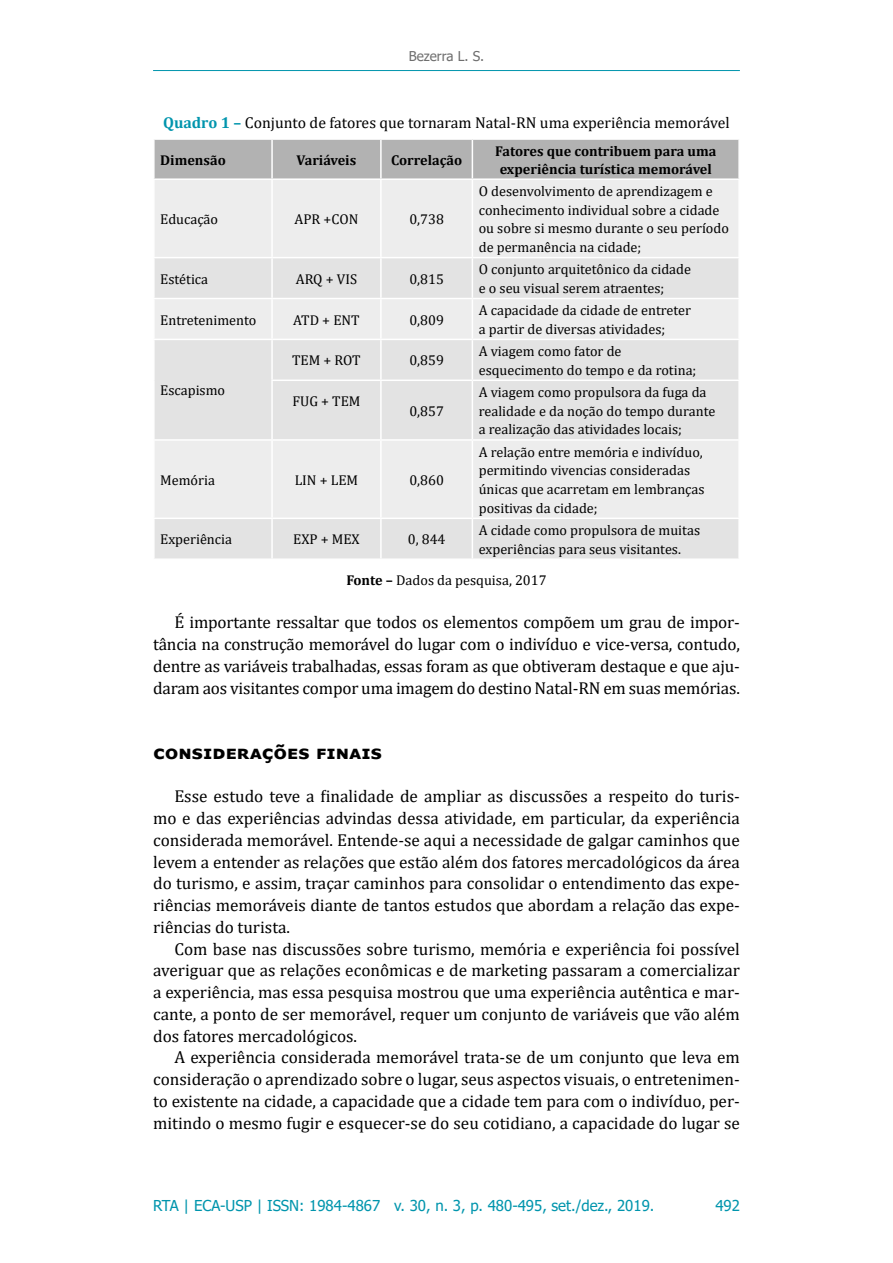
<style>
.page{position:relative;width:893px;height:1263px;background:#fff}
.page>*{position:absolute;margin:0;border:0;box-sizing:border-box;transform-origin:0 0}
.t1{font:700 18.75px "Verdana";color:#000}
.t2{font:17.25px/21.8px "Cambria";color:#000;text-align:justify}
.t3{font:15.75px "Cambria";color:#000}
.t4{font:15px "Tahoma";color:#0095ad}
.t5{font:14.25px/18.8px "Cambria";color:#000}
.t6{font:700 14.25px/18px "Cambria";color:#000;text-align:center}
.t7{font:13.5px "Tahoma";color:#6f6f6f}
.s1{font-weight:700;color:#0095ad}
.s2{font-weight:700}
</style>
<div class="page">
<hr style="left:153px;top:70px;width:587px;height:1px;background:#0095ad">
<div style="left:155px;top:140px;width:583px;height:38px;background:#b2b2b2"></div>
<div style="left:155px;top:180px;width:583px;height:77px;background:#ededed"></div>
<svg style="left:155px;top:258px;width:583px;height:300px;background:#e7e7e7"></svg>
<hr style="left:271px;top:140px;width:2px;height:38px;background:#fff">
<hr style="left:380px;top:140px;width:2px;height:38px;background:#fff">
<hr style="left:472px;top:140px;width:1px;height:38px;background:#fff">
<hr style="left:271px;top:180px;width:2px;height:77px;background:#fff">
<hr style="left:380px;top:180px;width:2px;height:77px;background:#fff">
<hr style="left:472px;top:180px;width:1px;height:77px;background:#fff">
<hr style="left:271px;top:258px;width:2px;height:40px;background:#fff">
<hr style="left:380px;top:258px;width:2px;height:40px;background:#fff">
<hr style="left:472px;top:258px;width:1px;height:40px;background:#fff">
<hr style="left:271px;top:299px;width:2px;height:40px;background:#fff">
<hr style="left:380px;top:299px;width:2px;height:40px;background:#fff">
<hr style="left:472px;top:299px;width:1px;height:40px;background:#fff">
<hr style="left:271px;top:340px;width:2px;height:39px;background:#fff">
<hr style="left:380px;top:340px;width:2px;height:39px;background:#fff">
<hr style="left:472px;top:340px;width:1px;height:39px;background:#fff">
<hr style="left:271px;top:381px;width:2px;height:58px;background:#fff">
<hr style="left:380px;top:381px;width:2px;height:58px;background:#fff">
<hr style="left:472px;top:381px;width:1px;height:58px;background:#fff">
<hr style="left:271px;top:441px;width:2px;height:77px;background:#fff">
<hr style="left:380px;top:441px;width:2px;height:77px;background:#fff">
<hr style="left:472px;top:441px;width:1px;height:77px;background:#fff">
<hr style="left:271px;top:519px;width:2px;height:39px;background:#fff">
<hr style="left:380px;top:519px;width:2px;height:39px;background:#fff">
<hr style="left:472px;top:519px;width:1px;height:39px;background:#fff">
<hr style="left:153px;top:298px;width:119px;height:1px;background:#fff">
<hr style="left:272px;top:298px;width:109px;height:1px;background:#fff">
<hr style="left:381px;top:298px;width:91px;height:1px;background:#fff">
<hr style="left:472px;top:298px;width:268px;height:1px;background:#fff">
<hr style="left:271px;top:379px;width:110px;height:2px;background:#fff">
<hr style="left:381px;top:379px;width:91px;height:2px;background:#fff">
<hr style="left:472px;top:379px;width:268px;height:2px;background:#fff">
<hr style="left:153px;top:339px;width:119px;height:1px;background:#fff">
<hr style="left:272px;top:339px;width:109px;height:1px;background:#fff">
<hr style="left:381px;top:339px;width:91px;height:1px;background:#fff">
<hr style="left:472px;top:339px;width:268px;height:1px;background:#fff">
<hr style="left:153px;top:439px;width:119px;height:2px;background:#fff">
<hr style="left:272px;top:439px;width:109px;height:2px;background:#fff">
<hr style="left:381px;top:439px;width:91px;height:2px;background:#fff">
<hr style="left:472px;top:439px;width:268px;height:2px;background:#fff">
<hr style="left:153px;top:518px;width:119px;height:1px;background:#fff">
<hr style="left:272px;top:518px;width:109px;height:1px;background:#fff">
<hr style="left:381px;top:518px;width:91px;height:1px;background:#fff">
<hr style="left:472px;top:518px;width:268px;height:1px;background:#fff">
<p class="t7" style="left:409px;top:47px;width:77px">Bezerra L. S.</p>
<p class="t3" style="left:163px;top:113px;width:568px"><span class="s1">Quadro 1 –</span> Conjunto de fatores que tornaram Natal-RN uma experiência memorável</p>
<p class="t6" style="left:160px;top:150px;width:67px">Dimensão</p>
<p class="t6" style="left:297px;top:150px;width:61px">Variáveis</p>
<p class="t6" style="left:391px;top:150px;width:73px">Correlação</p>
<p class="t6" style="left:495px;top:141px;width:223px">Fatores que contribuem para uma experiência turística memorável</p>
<p class="t5" style="left:160px;top:210px;width:59px">Educação</p>
<p class="t5" style="left:295px;top:210px;width:65px">APR +CON</p>
<p class="t5" style="left:409px;top:210px;width:36px">0,738</p>
<p class="t5" style="left:479px;top:181px;width:252px">O desenvolvimento de aprendizagem e conhecimento individual sobre a cidade ou sobre si mesmo durante o seu período de permanência na cidade;</p>
<p class="t5" style="left:160px;top:269px;width:49px">Estética</p>
<p class="t5" style="left:296px;top:269px;width:63px">ARQ + VIS</p>
<p class="t5" style="left:409px;top:269px;width:36px">0,815</p>
<p class="t5" style="left:479px;top:260px;width:214px">O conjunto arquitetônico da cidade e o seu visual serem atraentes;</p>
<p class="t5" style="left:160px;top:310px;width:98px">Entretenimento</p>
<p class="t5" style="left:293px;top:310px;width:68px">ATD + ENT</p>
<p class="t5" style="left:409px;top:310px;width:36px">0,809</p>
<p class="t5" style="left:479px;top:301px;width:214px">A capacidade da cidade de entreter a partir de diversas atividades;</p>
<p class="t5" style="left:160px;top:381px;width:66px">Escapismo</p>
<p class="t5" style="left:292px;top:351px;width:70px">TEM + ROT</p>
<p class="t5" style="left:409px;top:351px;width:36px">0,859</p>
<p class="t5" style="left:479px;top:342px;width:219px">A viagem como fator de esquecimento do tempo e da rotina;</p>
<p class="t5" style="left:292px;top:392px;width:70px">FUG + TEM</p>
<p class="t5" style="left:409px;top:401px;width:36px">0,857</p>
<p class="t5" style="left:479px;top:383px;width:238px">A viagem como propulsora da fuga da realidade e da noção do tempo durante a realização das atividades locais;</p>
<p class="t5" style="left:160px;top:470px;width:56px">Memória</p>
<p class="t5" style="left:295px;top:470px;width:65px">LIN + LEM</p>
<p class="t5" style="left:409px;top:470px;width:36px">0,860</p>
<p class="t5" style="left:479px;top:442px;width:227px">A relação entre memória e indivíduo, permitindo vivencias consideradas únicas que acarretam em lembranças positivas da cidade;</p>
<p class="t5" style="left:160px;top:530px;width:73px">Experiência</p>
<p class="t5" style="left:293px;top:530px;width:68px">EXP + MEX</p>
<p class="t5" style="left:408px;top:530px;width:39px">0, 844</p>
<p class="t5" style="left:479px;top:521px;width:223px">A cidade como propulsora de muitas experiências para seus visitantes.</p>
<p class="t5" style="left:346px;top:571px;width:202px"><span class="s2">Fonte –</span> Dados da pesquisa, 2017</p>
<p class="t2" style="left:153px;top:611px;width:588px;text-indent:21px">É importante ressaltar que todos os elementos compõem um grau de impor&shy;tância na construção memorável do lugar com o indivíduo e vice-versa, contudo, dentre as variáveis trabalhadas, essas foram as que obtiveram destaque e que aju&shy;daram aos visitantes compor uma imagem do destino Natal-RN em suas memórias.</p>
<p class="t1" style="left:153px;top:739px;width:230px">considerações finais</p>
<p class="t2" style="left:153px;top:785px;width:588px;text-indent:21px">Esse estudo teve a finalidade de ampliar as discussões a respeito do turis&shy;mo e das experiências advindas dessa atividade, em particular, da experiência considerada memorável. Entende-se aqui a necessidade de galgar caminhos que levem a entender as relações que estão além dos fatores mercadológicos da área do turismo, e assim, traçar caminhos para consolidar o entendimento das expe&shy;riências memoráveis diante de tantos estudos que abordam a relação das expe&shy;riências do turista.</p>
<p class="t2" style="left:153px;top:938px;width:588px;text-indent:21px">Com base nas discussões sobre turismo, memória e experiência foi possível averiguar que as relações econômicas e de marketing passaram a comercializar a experiência, mas essa pesquisa mostrou que uma experiência autêntica e mar&shy;cante, a ponto de ser memorável, requer um conjunto de variáveis que vão além dos fatores mercadológicos.</p>
<p class="t2" style="left:153px;top:1047px;width:588px;text-indent:21px">A experiência considerada memorável trata-se de um conjunto que leva em consideração o aprendizado sobre o lugar, seus aspectos visuais, o entretenimen&shy;to existente na cidade, a capacidade que a cidade tem para com o indivíduo, per&shy;mitindo o mesmo fugir e esquecer-se do seu cotidiano, a capacidade do lugar se</p>
<p class="t4" style="left:153px;top:1196px;width:503px">RTA | ECA-USP | ISSN: 1984-4867 v. 30, n. 3, p. 480-495, set./dez., 2019.</p>
<p class="t4" style="left:715px;top:1196px;width:26px">492</p>
</div>
